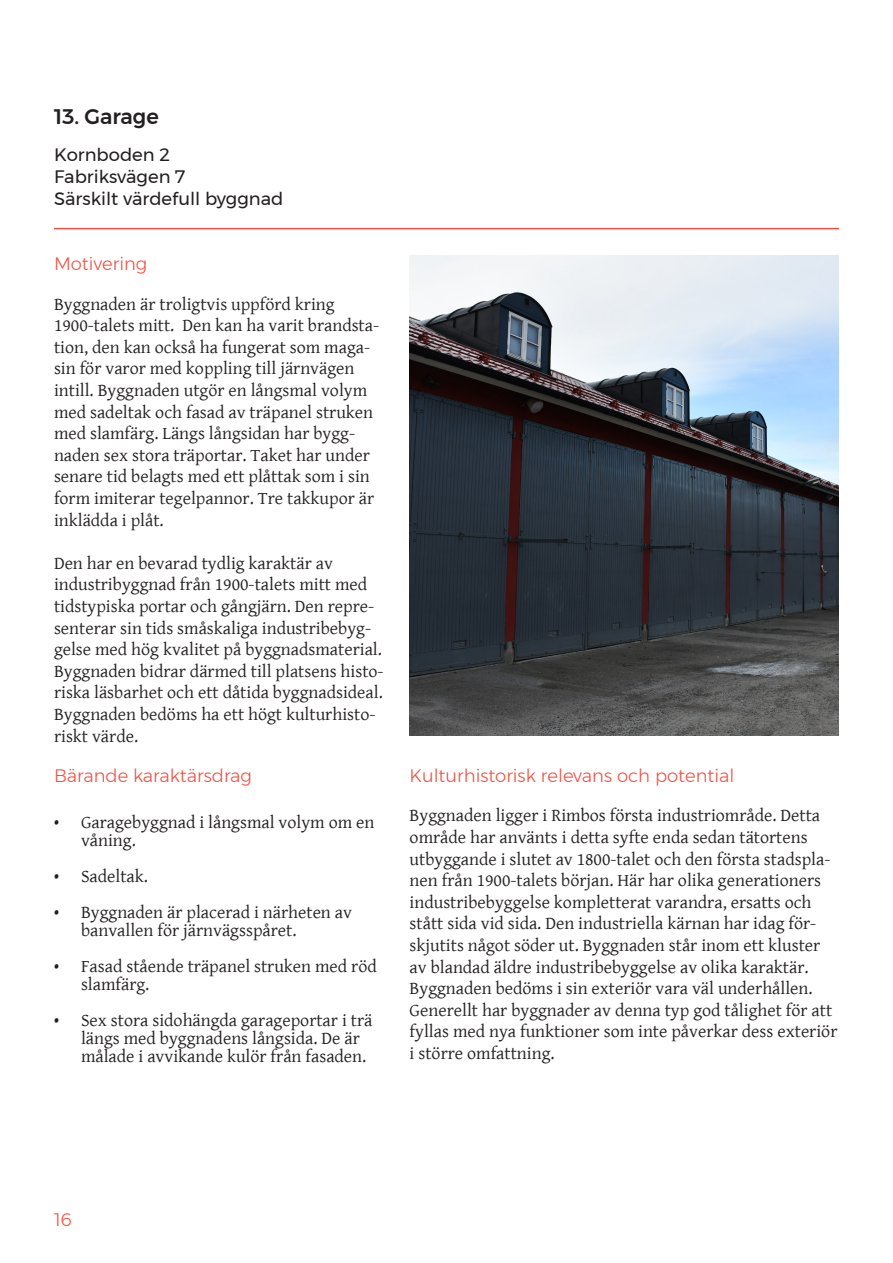
<style>
.page{position:relative;width:893px;height:1263px;background:#fff}
.page>*{position:absolute;margin:0;border:0;box-sizing:border-box;transform-origin:0 0}
.KM_Rubrik_2{font:500 21px "Montserrat";color:#231f20}
.Rubrik_2{font:18px/21.6px "Gentium Basic";color:#231f20}
.rubrik3{font:300 18px "Montserrat";color:#f05142}
.t1{font:18px/21.6px "Montserrat";color:#231f20}
.Brödtext{font:300 18px "Montserrat";color:#f05142}
</style>
<div class="page">
<hr style="left:54px;top:228px;width:785px;height:1px;background:#f05142">
<img style="left:410px;top:255px;width:429px;height:481px">
<p class="KM_Rubrik_2" style="left:54px;top:100px;width:106px">13. Garage</p>
<p class="t1" style="left:54px;top:144px;width:231px">Kornboden 2<br>Fabriksvägen 7<br>Särskilt värdefull byggnad</p>
<p class="Brödtext" style="left:54px;top:250px;width:95px">Motivering</p>
<p class="Rubrik_2" style="left:54px;top:292px;width:327px">Byggnaden är troligtvis uppförd kring 1900-talets mitt. Den kan ha varit brandsta&shy;tion, den kan också ha fungerat som maga&shy;sin för varor med koppling till järnvägen intill. Byggnaden utgör en långsmal volym med sadeltak och fasad av träpanel struken med slamfärg. Längs långsidan har bygg&shy;naden sex stora träportar. Taket har under senare tid belagts med ett plåttak som i sin form imiterar tegelpannor. Tre takkupor är inklädda i plåt.</p>
<p class="Rubrik_2" style="left:54px;top:552px;width:331px">Den har en bevarad tydlig karaktär av industribyggnad från 1900-talets mitt med tidstypiska portar och gångjärn. Den repre&shy;senterar sin tids småskaliga industribebyg&shy;gelse med hög kvalitet på byggnadsmaterial.<br>Byggnaden bidrar därmed till platsens histo&shy;riska läsbarhet och ett dåtida byggnadsideal.<br>Byggnaden bedöms ha ett högt kulturhisto&shy;riskt värde.</p>
<p class="rubrik3" style="left:54px;top:762px;width:199px">Bärande karaktärsdrag</p>
<p class="Rubrik_2" style="left:81px;top:813px;width:295px;line-height:18px;text-indent:-27px">• Garagebyggnad i långsmal volym om en våning.</p>
<p class="Rubrik_2" style="left:54px;top:865px;width:95px">• Sadeltak.</p>
<p class="Rubrik_2" style="left:81px;top:903px;width:272px;line-height:18px;text-indent:-27px">• Byggnaden är placerad i närheten av banvallen för järnvägsspåret.</p>
<p class="Rubrik_2" style="left:81px;top:957px;width:297px;line-height:18px;text-indent:-27px">• Fasad stående träpanel struken med röd slamfärg.</p>
<p class="Rubrik_2" style="left:81px;top:1011px;width:293px;line-height:18px;text-indent:-27px">• Sex stora sidohängda garageportar i trä längs med byggnadens långsida. De är målade i avvikande kulör från fasaden.</p>
<p class="rubrik3" style="left:410px;top:762px;width:326px">Kulturhistorisk relevans och potential</p>
<p class="Rubrik_2" style="left:410px;top:804px;width:429px">Byggnaden ligger i Rimbos första industriområde. Detta område har använts i detta syfte enda sedan tätortens utbyggande i slutet av 1800-talet och den första stadspla&shy;nen från 1900-talets början. Här har olika generationers industribebyggelse kompletterat varandra, ersatts och stått sida vid sida. Den industriella kärnan har idag för&shy;skjutits något söder ut. Byggnaden står inom ett kluster av blandad äldre industribebyggelse av olika karaktär.<br>Byggnaden bedöms i sin exteriör vara väl underhållen.<br>Generellt har byggnader av denna typ god tålighet för att fyllas med nya funktioner som inte påverkar dess exteriör i större omfattning.</p>
<p class="rubrik3" style="left:54px;top:1206px;width:20px">16</p>
</div>
